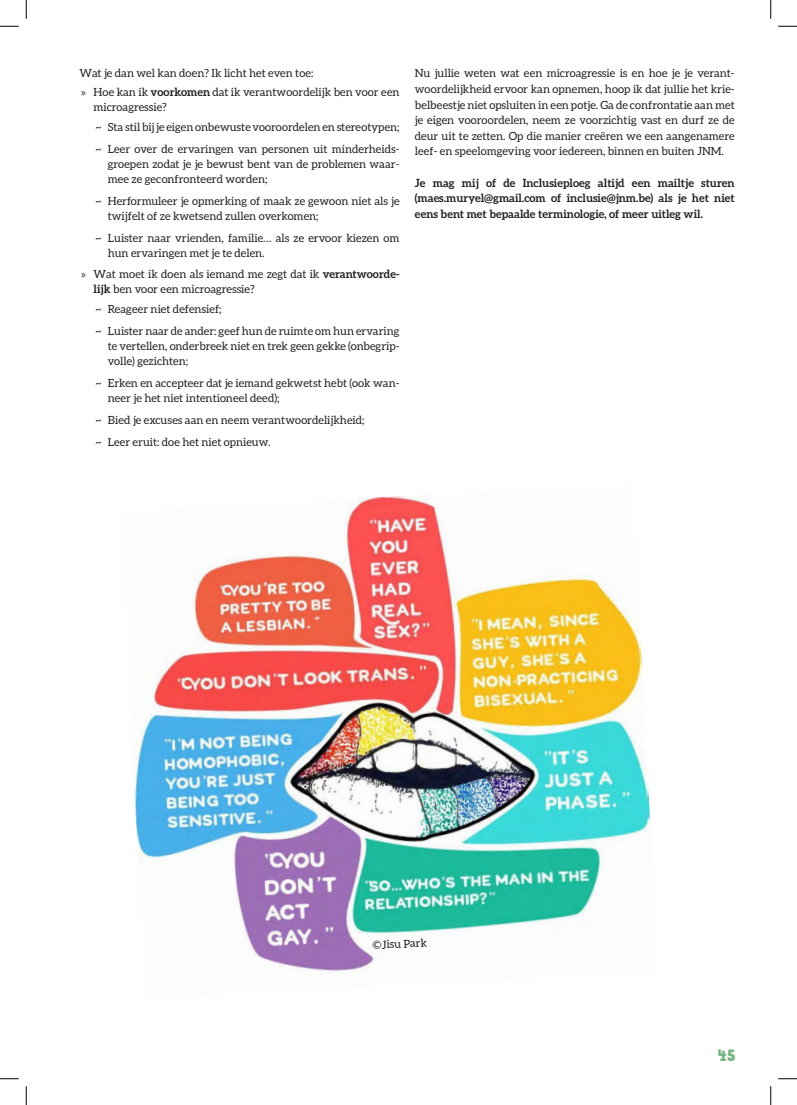
<style>
.page{position:relative;width:797px;height:1105px;background:#fff}
.page>*{position:absolute;margin:0;border:0;box-sizing:border-box;transform-origin:0 0}
.t1{font:16.25px "HVD Comic Serif Pro";color:#7ab586}
.bodytekst{font:11.25px/15px "Aleo";color:#231f20}
.bodytekst-2{font:700 11.25px/15.6px "Aleo";color:#231f20;text-align:justify}
.s1{font-family:"Myriad Pro"}
.s2{font-weight:700}
</style>
<div class="page">
<img style="left:135px;top:496px;width:515px;height:476px">
<svg style="left:0;top:25px;width:19px;height:2px"></svg>
<svg style="left:778px;top:25px;width:19px;height:2px"></svg>
<svg style="left:0;top:1078px;width:19px;height:1px"></svg>
<svg style="left:778px;top:1078px;width:19px;height:1px"></svg>
<svg style="left:25px;top:0;width:2px;height:19px"></svg>
<svg style="left:25px;top:1086px;width:2px;height:19px"></svg>
<svg style="left:770px;top:0;width:1px;height:19px"></svg>
<svg style="left:770px;top:1086px;width:1px;height:19px"></svg>
<p class="bodytekst" style="left:79px;top:66px;width:235px">Wat je dan wel kan doen? Ik licht het even toe:</p>
<p class="bodytekst" style="left:94px;top:84px;width:307px;text-indent:-12px"><span class="s1">»</span> Hoe kan ik <span class="s2">voorkomen</span> dat ik verantwoordelijk ben voor een microagressie?</p>
<p class="bodytekst" style="left:95px;top:120px;width:306px">~ Sta stil bij je eigen onbewuste vooroordelen en stereotypen;</p>
<p class="bodytekst" style="left:108px;top:142px;width:293px;text-align:justify;text-indent:-12px">~ Leer over de ervaringen van personen uit minderheids&shy;groepen zodat je je bewust bent van de problemen waar&shy;mee ze geconfronteerd worden;</p>
<p class="bodytekst" style="left:108px;top:194px;width:293px;text-indent:-12px">~ Herformuleer je opmerking of maak ze gewoon niet als je twijfelt of ze kwetsend zullen overkomen;</p>
<p class="bodytekst" style="left:108px;top:231px;width:293px;text-indent:-12px">~ Luister naar vrienden, familie… als ze ervoor kiezen om hun ervaringen met je te delen.</p>
<p class="bodytekst" style="left:94px;top:266px;width:307px;text-indent:-12px"><span class="s1">»</span> Wat moet ik doen als iemand me zegt dat ik <span class="s2">verantwoorde&shy;lijk</span> ben voor een microagressie?</p>
<p class="bodytekst" style="left:95px;top:301px;width:128px">~ Reageer niet defensief;</p>
<p class="bodytekst" style="left:108px;top:323px;width:293px;text-align:justify;text-indent:-12px">~ Luister naar de ander: geef hun de ruimte om hun ervaring te vertellen, onderbreek niet en trek geen gekke (onbegrip&shy;volle) gezichten;</p>
<p class="bodytekst" style="left:108px;top:376px;width:293px;text-indent:-12px">~ Erken en accepteer dat je iemand gekwetst hebt (ook wan&shy;neer je het niet intentioneel deed);</p>
<p class="bodytekst" style="left:95px;top:413px;width:270px">~ Bied je excuses aan en neem verantwoordelijkheid;</p>
<p class="bodytekst" style="left:95px;top:435px;width:177px">~ Leer eruit: doe het niet opnieuw.</p>
<p class="bodytekst" style="left:415px;top:65px;width:321px;line-height:15.6px;text-align:justify">Nu jullie weten wat een microagressie is en hoe je je verant&shy;woordelijkheid ervoor kan opnemen, hoop ik dat jullie het krie&shy;belbeestje niet opsluiten in een potje. Ga de confrontatie aan met je eigen vooroordelen, neem ze voorzichtig vast en durf ze de deur uit te zetten. Op die manier creëren we een aangenamere leef- en speelomgeving voor iedereen, binnen en buiten JNM.</p>
<p class="bodytekst-2" style="left:415px;top:175px;width:321px">Je mag mij of de Inclusieploeg altijd een mailtje sturen (maes.muryel@gmail.com of inclusie@jnm.be) als je het niet eens bent met bepaalde terminologie, of meer uitleg wil.</p>
<p class="bodytekst" style="left:372px;top:937px;width:56px;rotate:-3deg">©Jisu Park</p>
<h1 class="t1" style="left:717px;top:1042px;width:19px">45</h1>
</div>
